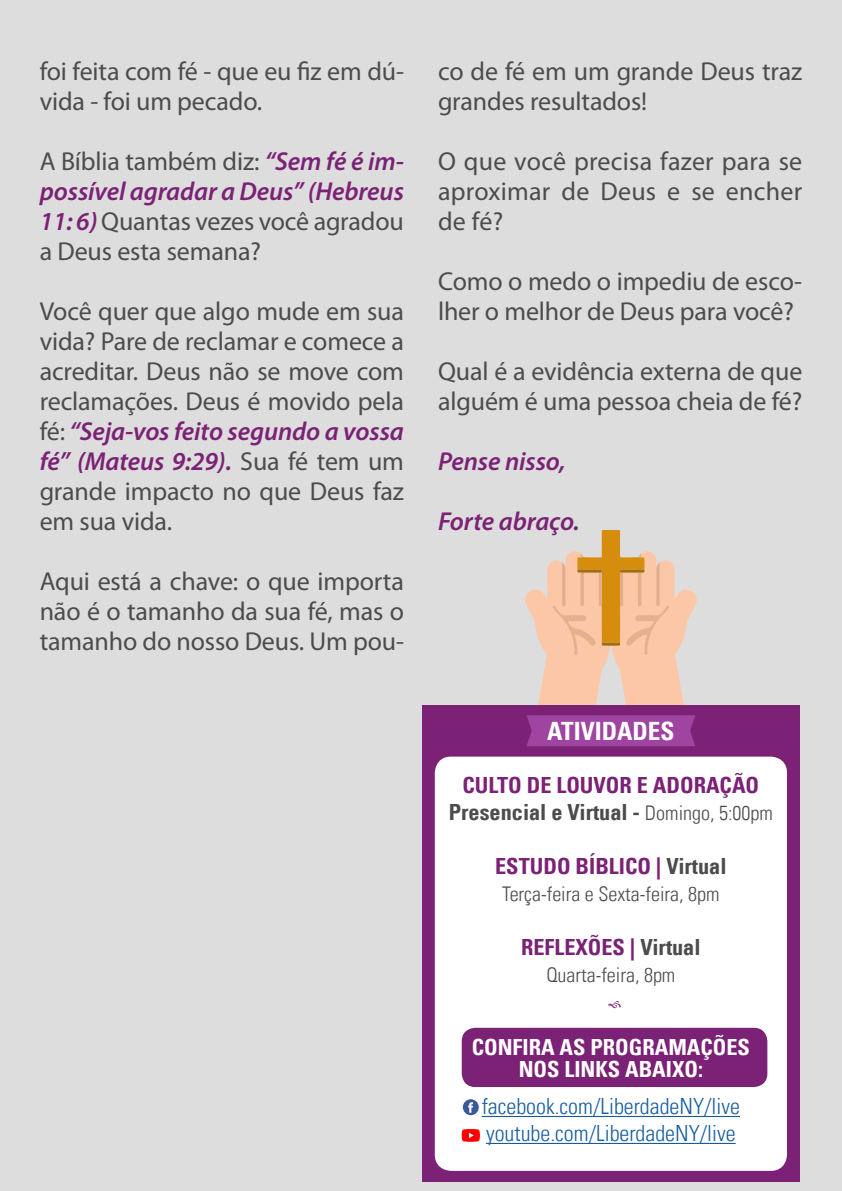
<style>
.page{position:relative;width:842px;height:1191px;background:#dedddd}
.page>*{position:absolute;margin:0;border:0;box-sizing:border-box;transform-origin:0 0}
.t1{font:26px/30px "Myriad Pro";letter-spacing:-.005em;color:#4b4c4d}
.t2{font:italic 600 26px "Myriad Pro";letter-spacing:-.005em;color:#7b2276}
.t3{font:700 condensed 25.2px "Univers LT";color:#fff}
.t4{font:700 condensed 22.2px "Univers LT";color:#7b2276}
.t5{font:300 condensed 22.2px/27px "Univers LT";color:#175d9e}
.t6{font:700 condensed 22.2px "Univers LT";color:#fff}
.t7{font:700 condensed 22.2px "Univers LT";color:#4b4c4d}
.t8{font:300 condensed 20.2px "Univers LT";color:#4b4c4d}
.s1{font-weight:600;font-style:italic;color:#7b2276}
.s2{font-weight:300;font-size:20.2px}
.s3{color:#4b4c4d}
</style>
<div class="page">
<svg style="left:525px;top:530px;width:172px;height:175px"></svg>
<div style="left:422px;top:705px;width:377px;height:476px;background:#7b2276"></div>
<div style="left:526px;top:715px;width:169px;height:31px;background:#9f44a0"></div>
<div style="left:435px;top:756px;width:352px;height:414px;background:#fff;border-radius:16px"></div>
<div style="left:462px;top:1027px;width:305px;height:60px;background:#7b2276;border-radius:13px"></div>
<hr style="left:482px;top:1116px;width:258px;height:1px;background:#175d9e">
<hr style="left:486px;top:1142px;width:250px;height:2px;background:#175d9e">
<svg style="left:462px;top:1129px;width:18px;height:12px"></svg>
<div style="left:463px;top:1099px;width:16px;height:16px;background:#3b5999;border-radius:50%"></div>
<svg style="left:468px;top:1102px;width:5px;height:10px"></svg>
<svg style="left:608px;top:1001px;width:13px;height:7px"></svg>
<p class="t1" style="left:40px;top:56px;width:366px">foi feita com fé - que eu fiz em dú&shy;vida - foi um pecado.</p>
<p class="t1" style="left:40px;top:146px;width:366px;text-align:justify">A Bíblia também diz: <span class="s1">“Sem fé é im&shy;possível agradar a Deus” (Hebreus 11: 6)</span> Quantas vezes você agradou a Deus esta semana?</p>
<p class="t1" style="left:40px;top:296px;width:366px;text-align:justify">Você quer que algo mude em sua vida? Pare de reclamar e comece a acreditar. Deus não se move com reclamações. Deus é movido pela fé: <span class="s1">“Seja-vos feito segundo a vossa fé” (Mateus 9:29).</span> Sua fé tem um grande impacto no que Deus faz em sua vida.</p>
<p class="t1" style="left:40px;top:566px;width:366px;text-align:justify">Aqui está a chave: o que importa não é o tamanho da sua fé, mas o tamanho do nosso Deus. Um pou-</p>
<p class="t1" style="left:438px;top:56px;width:366px">co de fé em um grande Deus traz grandes resultados!</p>
<p class="t1" style="left:438px;top:146px;width:366px;text-align:justify">O que você precisa fazer para se aproximar de Deus e se encher de fé?</p>
<p class="t1" style="left:438px;top:266px;width:366px">Como o medo o impediu de esco&shy;lher o melhor de Deus para você?</p>
<p class="t1" style="left:438px;top:356px;width:366px">Qual é a evidência externa de que alguém é uma pessoa cheia de fé?</p>
<p class="t2" style="left:438px;top:445px;width:129px">Pense nisso,</p>
<p class="t2" style="left:438px;top:505px;width:143px">Forte abraço.</p>
<p class="t3" style="left:547px;top:715px;width:129px">ATIVIDADES</p>
<p class="t4" style="left:463px;top:772px;width:298px">CULTO DE LOUVOR E ADORAÇÃO</p>
<p class="t7" style="left:449px;top:799px;width:326px">Presencial e Virtual - <span class="s2">Domingo, 5:00pm</span></p>
<p class="t4" style="left:495px;top:852px;width:233px">ESTUDO BÍBLICO | <span class="s3">Virtual</span></p>
<p class="t8" style="left:502px;top:882px;width:219px">Terça-feira e Sexta-feira, 8pm</p>
<p class="t4" style="left:521px;top:933px;width:181px">REFLEXÕES | <span class="s3">Virtual</span></p>
<p class="t8" style="left:546px;top:962px;width:131px">Quarta-feira, 8pm</p>
<p class="t6" style="left:472px;top:1033px;width:280px">CONFIRA AS PROGRAMAÇÕES</p>
<p class="t6" style="left:519px;top:1055px;width:186px">NOS LINKS ABAIXO:</p>
<p class="t5" style="left:482px;top:1093px;width:260px">facebook.com/LiberdadeNY/live youtube.com/LiberdadeNY/live</p>
</div>
